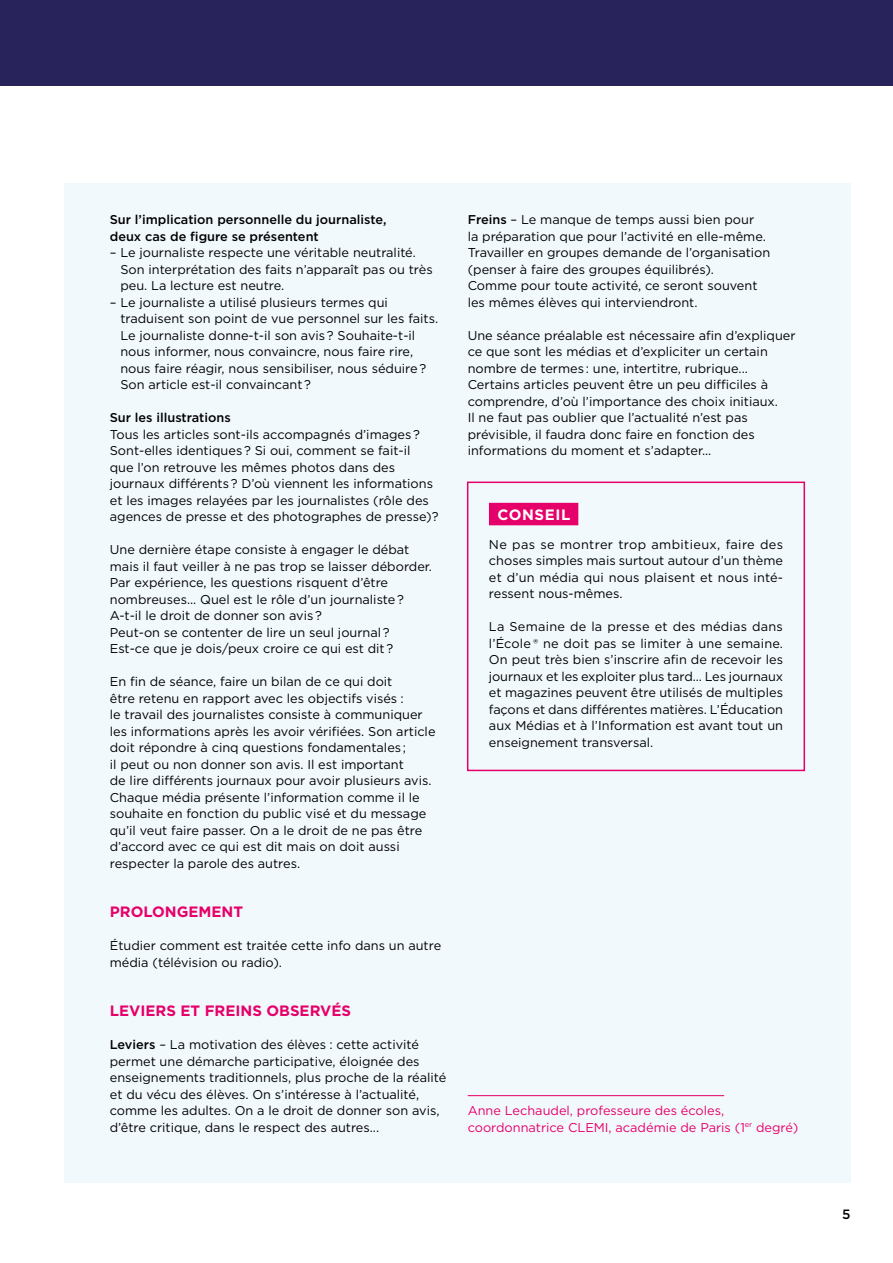
<style>
.page{position:relative;width:893px;height:1263px;background:#fff}
.page>*{position:absolute;margin:0;border:0;box-sizing:border-box;transform-origin:0 0}
.Intertitre{font:700 15px "Gotham";color:#e60069}
.Titre_surligne{font:700 15px "Gotham";letter-spacing:.04em;color:#fff}
.t1{font:500 13.5px "Gotham";color:#000}
.Texte_courant_fàg{font:12.75px/16.5px "Gotham";color:#000}
.Texte_courant{font:12.75px/16.5px "Gotham";color:#000;text-align:justify}
.Texte_courant_fàg-2{font:500 12.75px/16.5px "Gotham";color:#000}
.Signature{font:12.75px/16.5px "Gotham";color:#e60069}
.s1{font-weight:500}
</style>
<div class="page">
<div style="left:64px;top:183px;width:786px;height:999px;background:#f2f9fd"></div>
<div style="left:467px;top:482px;width:338px;height:289px;border:2px solid #e60069"></div>
<div style="left:489px;top:503px;width:89px;height:22px;background:#e60069"></div>
<hr style="left:468px;top:1095px;width:256px;height:1px;background:#e60069">
<div style="left:0;top:0;width:893px;height:85px;background:#29235c"></div>
<p class="Texte_courant_fàg-2" style="left:110px;top:211px;width:278px">Sur l’implication personnelle du journaliste, deux cas de figure se présentent</p>
<p class="Texte_courant_fàg" style="left:120px;top:244px;width:314px;text-indent:-11px">– Le journaliste respecte une véritable neutralité.<br>Son interprétation des faits n’apparaît pas ou très peu. La lecture est neutre.</p>
<p class="Texte_courant_fàg" style="left:120px;top:293px;width:319px;text-indent:-11px">– Le journaliste a utilisé plusieurs termes qui traduisent son point de vue personnel sur les faits.<br>Le journaliste donne-t-il son avis ? Souhaite-t-il nous informer, nous convaincre, nous faire rire, nous faire réagir, nous sensibiliser, nous séduire ?<br>Son article est-il convaincant ?</p>
<p class="Texte_courant_fàg-2" style="left:110px;top:409px;width:122px">Sur les illustrations</p>
<p class="Texte_courant_fàg" style="left:110px;top:425px;width:312px">Tous les articles sont-ils accompagnés d’images ?</p>
<p class="Texte_courant_fàg" style="left:110px;top:442px;width:330px">Sont-elles identiques ? Si oui, comment se fait-il<br>que l’on retrouve les mêmes photos dans des journaux différents ? D’où viennent les informations et les images relayées par les journalistes (rôle des agences de presse et des photographes de presse)?</p>
<p class="Texte_courant_fàg" style="left:110px;top:541px;width:324px">Une dernière étape consiste à engager le débat mais il faut veiller à ne pas trop se laisser déborder.<br>Par expérience, les questions risquent d’être nombreuses... Quel est le rôle d’un journaliste ?<br>A-t-il le droit de donner son avis ?<br>Peut-on se contenter de lire un seul journal ?<br>Est-ce que je dois/peux croire ce qui est dit ?</p>
<p class="Texte_courant_fàg" style="left:110px;top:673px;width:327px">En fin de séance, faire un bilan de ce qui doit<br>être retenu en rapport avec les objectifs visés :<br>le travail des journalistes consiste à communiquer les informations après les avoir vérifiées. Son article doit répondre à cinq questions fondamentales ;<br>il peut ou non donner son avis. Il est important<br>de lire différents journaux pour avoir plusieurs avis.<br>Chaque média présente l’information comme il le souhaite en fonction du public visé et du message qu’il veut faire passer. On a le droit de ne pas être d’accord avec ce qui est dit mais on doit aussi respecter la parole des autres.</p>
<p class="Intertitre" style="left:110px;top:902px;width:135px">PROLONGEMENT</p>
<p class="Texte_courant_fàg" style="left:110px;top:937px;width:333px">Étudier comment est traitée cette info dans un autre média (télévision ou radio).</p>
<p class="Intertitre" style="left:110px;top:1001px;width:243px">LEVIERS ET FREINS OBSERVÉS</p>
<p class="Texte_courant_fàg" style="left:110px;top:1036px;width:338px"><span class="s1">Leviers</span> – La motivation des élèves : cette activité permet une démarche participative, éloignée des enseignements traditionnels, plus proche de la réalité et du vécu des élèves. On s’intéresse à l’actualité, comme les adultes. On a le droit de donner son avis, d’être critique, dans le respect des autres...</p>
<p class="Texte_courant_fàg" style="left:468px;top:211px;width:304px"><span class="s1">Freins</span> – Le manque de temps aussi bien pour<br>la préparation que pour l’activité en elle-même.<br>Travailler en groupes demande de l’organisation (penser à faire des groupes équilibrés).<br>Comme pour toute activité, ce seront souvent les mêmes élèves qui interviendront.</p>
<p class="Texte_courant_fàg" style="left:468px;top:326px;width:329px">Une séance préalable est nécessaire afin d’expliquer ce que sont les médias et d’expliciter un certain nombre de termes : une, intertitre, rubrique...<br>Certains articles peuvent être un peu difficiles à comprendre, d’où l’importance des choix initiaux.<br>Il ne faut pas oublier que l’actualité n’est pas prévisible, il faudra donc faire en fonction des informations du moment et s’adapter...</p>
<p class="Titre_surligne" style="left:497px;top:505px;width:74px">CONSEIL</p>
<p class="Texte_courant" style="left:489px;top:535px;width:296px">Ne pas se montrer trop ambitieux, faire des choses simples mais surtout autour d’un thème et d’un média qui nous plaisent et nous inté&shy;ressent nous-mêmes.</p>
<p class="Texte_courant" style="left:489px;top:618px;width:296px">La Semaine de la presse et des médias dans l’École ® ne doit pas se limiter à une semaine.<br>On peut très bien s’inscrire afin de recevoir les journaux et les exploiter plus tard... Les journaux et magazines peuvent être utilisés de multiples façons et dans différentes matières. L’Éducation aux Médias et à l’Information est avant tout un enseignement transversal.</p>
<p class="Signature" style="left:468px;top:1102px;width:332px">Anne Lechaudel, professeure des écoles, coordonnatrice CLEMI, académie de Paris (1<sup>er</sup> degré)</p>
<p class="t1" style="left:842px;top:1205px;width:10px">5</p>
</div>
